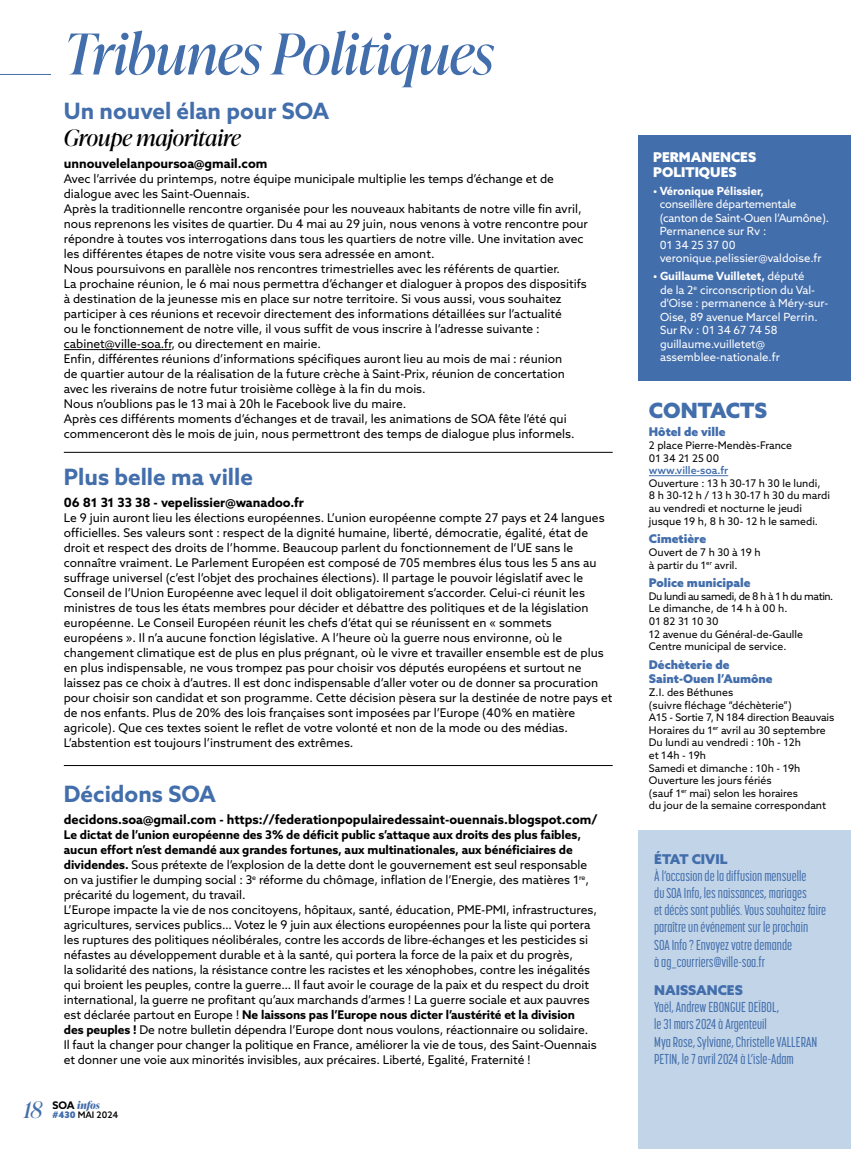
<style>
.page{position:relative;width:851px;height:1149px;background:#fff}
.page>*{position:absolute;margin:0;border:0;box-sizing:border-box;transform-origin:0 0}
.t1{font:italic 56.1px "Ivy Presto Display";color:#436eac}
.t2{font:700 22.5px "Azo Sans";color:#436eac}
.t3{font:italic 22.5px "Ivy Presto Display";color:#000}
.t4{font:900 21px "Azo Sans";color:#436eac}
.t5{font:500 14.25px/17.1px "Korolev Compressed";color:#436eac}
.t6{font:900 13.5px/15px "Azo Sans";color:#fff}
.t7{font:900 13.5px "Azo Sans";color:#436eac}
.t8{font:700 12.75px "Azo Sans";color:#000}
.t9{font:12px/15px "Azo Sans";color:#000}
.t10{font:900 12px/14.4px "Azo Sans";color:#436eac}
.t11{font:11.25px/13.5px "Azo Sans";color:#fff}
.t12{font:11.25px/13.5px "Azo Sans";letter-spacing:-.02em;color:#fff}
.t13{font:700 11.25px "Azo Sans";color:#fff}
.t14{font:10.5px/12.6px "Azo Sans";color:#000}
.t15{font:500 10.5px "Azo Sans";color:#436eac}
.t16{font:italic 700 10.5px "Ivy Presto Display";color:#436eac}
.t17{font:500 9px "Azo Sans";color:#000}
.s1{font-weight:700}
.s2{font-weight:400;font-size:22.8px}
.s3{font-family:"Azo Sans";font-style:normal;color:#000}
.s4{font-weight:900;color:#436eac}
</style>
<div class="page">
<div style="left:638px;top:830px;width:212px;height:318px;background:#c2d5e8"></div>
<div style="left:638px;top:135px;width:212px;height:245px;background:#436eac"></div>
<hr style="left:64px;top:349px;width:107px;height:1px;background:#000">
<hr style="left:0;top:74px;width:51px;height:1px;background:#436eac">
<hr style="left:64px;top:452px;width:548px;height:1px;background:#000">
<hr style="left:64px;top:765px;width:548px;height:1px;background:#000">
<hr style="left:648px;top:475px;width:80px;height:1px;background:#436eac">
<h1 class="t1" style="left:64px;top:14px;width:431px">Tribunes Politiques</h1>
<h2 class="t2" style="left:64px;top:96px;width:267px">Un nouvel élan pour SOA</h2>
<h2 class="t3" style="left:64px;top:121px;width:178px">Groupe majoritaire</h2>
<p class="t8" style="left:64px;top:155px;width:205px">unnouvelelanpoursoa@gmail.com</p>
<p class="t9" style="left:64px;top:171px;width:525px">Avec l’arrivée du printemps, notre équipe municipale multiplie les temps d’échange et de dialogue avec les Saint-Ouennais.<br>Après la traditionnelle rencontre organisée pour les nouveaux habitants de notre ville fin avril, nous reprenons les visites de quartier. Du 4 mai au 29 juin, nous venons à votre rencontre pour répondre à toutes vos interrogations dans tous les quartiers de notre ville. Une invitation avec les différentes étapes de notre visite vous sera adressée en amont.<br>Nous poursuivons en parallèle nos rencontres trimestrielles avec les référents de quartier.<br>La prochaine réunion, le 6 mai nous permettra d’échanger et dialoguer à propos des dispositifs à destination de la jeunesse mis en place sur notre territoire. Si vous aussi, vous souhaitez participer à ces réunions et recevoir directement des informations détaillées sur l’actualité<br>ou le fonctionnement de notre ville, il vous suffit de vous inscrire à l’adresse suivante : cabinet@ville-soa.fr, ou directement en mairie.<br>Enfin, différentes réunions d’informations spécifiques auront lieu au mois de mai : réunion<br>de quartier autour de la réalisation de la future crèche à Saint-Prix, réunion de concertation avec les riverains de notre futur troisième collège à la fin du mois.<br>Nous n’oublions pas le 13 mai à 20h le Facebook live du maire.<br>Après ces différents moments d’échanges et de travail, les animations de SOA fête l’été qui commenceront dès le mois de juin, nous permettront des temps de dialogue plus informels.</p>
<h2 class="t2" style="left:64px;top:462px;width:191px">Plus belle ma ville</h2>
<p class="t8" style="left:64px;top:494px;width:241px">06 81 31 33 38 - vepelissier@wanadoo.fr</p>
<p class="t9" style="left:64px;top:510px;width:550px">Le 9 juin auront lieu les élections européennes. L’union européenne compte 27 pays et 24 langues officielles. Ses valeurs sont : respect de la dignité humaine, liberté, démocratie, égalité, état de droit et respect des droits de l’homme. Beaucoup parlent du fonctionnement de l’UE sans le connaître vraiment. Le Parlement Européen est composé de 705 membres élus tous les 5 ans au suffrage universel (c’est l’objet des prochaines élections). Il partage le pouvoir législatif avec le Conseil de l’Union Européenne avec lequel il doit obligatoirement s’accorder. Celui-ci réunit les ministres de tous les états membres pour décider et débattre des politiques et de la législation européenne. Le Conseil Européen réunit les chefs d’état qui se réunissent en « sommets européens ». Il n’a aucune fonction législative. A l’heure où la guerre nous environne, où le changement climatique est de plus en plus prégnant, où le vivre et travailler ensemble est de plus en plus indispensable, ne vous trompez pas pour choisir vos députés européens et surtout ne laissez pas ce choix à d’autres. Il est donc indispensable d’aller voter ou de donner sa procuration pour choisir son candidat et son programme. Cette décision pèsera sur la destinée de notre pays et de nos enfants. Plus de 20% des lois françaises sont imposées par l’Europe (40% en matière agricole). Que ces textes soient le reflet de votre volonté et non de la mode ou des médias.<br>L’abstention est toujours l’instrument des extrêmes.</p>
<h2 class="t2" style="left:64px;top:778px;width:154px">Décidons SOA</h2>
<p class="t8" style="left:64px;top:810px;width:535px">decidons.soa@gmail.com - https://federationpopulairedessaint-ouennais.blogspot.com/</p>
<p class="t9" style="left:64px;top:826px;width:534px"><span class="s1">Le dictat de l’union européenne des 3% de déficit public s’attaque aux droits des plus faibles, aucun effort n’est demandé aux grandes fortunes, aux multinationales, aux bénéficiaires de dividendes.</span> Sous prétexte de l’explosion de la dette dont le gouvernement est seul responsable on va justifier le dumping social : 3<sup>e</sup> réforme du chômage, inflation de l’Energie, des matières 1<sup>re</sup>, précarité du logement, du travail.<br>L’Europe impacte la vie de nos concitoyens, hôpitaux, santé, éducation, PME-PMI, infrastructures, agricultures, services publics… Votez le 9 juin aux élections européennes pour la liste qui portera les ruptures des politiques néolibérales, contre les accords de libre-échanges et les pesticides si néfastes au développement durable et à la santé, qui portera la force de la paix et du progrès,<br>la solidarité des nations, la résistance contre les racistes et les xénophobes, contre les inégalités qui broient les peuples, contre la guerre… Il faut avoir le courage de la paix et du respect du droit international, la guerre ne profitant qu’aux marchands d’armes ! La guerre sociale et aux pauvres est déclarée partout en Europe ! <span class="s1">Ne laissons pas l’Europe nous dicter l’austérité et la division des peuples !</span> De notre bulletin dépendra l’Europe dont nous voulons, réactionnaire ou solidaire.<br>Il faut la changer pour changer la politique en France, améliorer la vie de tous, des Saint-Ouennais et donner une voie aux minorités invisibles, aux précaires. Liberté, Egalité, Fraternité !</p>
<p class="t16" style="left:23px;top:1097px;width:78px"><span class="s2">18</span> <span class="s3">SOA</span> infos</p>
<p class="t17" style="left:52px;top:1108px;width:67px"><span class="s4">#430</span> MAI 2024</p>
<p class="t6" style="left:653px;top:149px;width:104px">PERMANENCES<br>POLITIQUES</p>
<p class="t13" style="left:653px;top:183px;width:112px">• Véronique Pélissier,</p>
<p class="t12" style="left:659px;top:197px;width:171px">conseillère départementale (canton de Saint-Ouen l’Aumône).<br>Permanence sur Rv :<br>01 34 25 37 00 veronique.pelissier@valdoise.fr</p>
<p class="t11" style="left:660px;top:269px;width:170px;text-indent:-7px"><span class="s1">• Guillaume Vuilletet,</span> député<br>de la 2<sup>e</sup> circonscription du Val&shy;d'Oise : permanence à Méry-sur-<br>Oise, 89 avenue Marcel Perrin.<br>Sur Rv : 01 34 67 74 58 guillaume.vuilletet@ assemblee-nationale.fr</p>
<h3 class="t4" style="left:648px;top:396px;width:120px">CONTACTS</h3>
<p class="t10" style="left:648px;top:424px;width:78px">Hôtel de ville</p>
<p class="t14" style="left:648px;top:438px;width:145px">2 place Pierre-Mendès-France<br>01 34 21 25 00</p>
<p class="t15" style="left:648px;top:463px;width:81px">www.ville-soa.fr</p>
<p class="t14" style="left:648px;top:476px;width:183px">Ouverture : 13 h 30‑17 h 30 le lundi,<br>8 h 30‑12 h / 13 h 30‑17 h 30 du mardi au vendredi et nocturne le jeudi jusque 19 h, 8 h 30‑ 12 h le samedi.</p>
<p class="t10" style="left:648px;top:531px;width:59px">Cimetière</p>
<p class="t14" style="left:648px;top:545px;width:113px">Ouvert de 7 h 30 à 19 h à partir du 1<sup>er</sup> avril.</p>
<p class="t10" style="left:648px;top:575px;width:103px">Police municipale</p>
<p class="t14" style="left:648px;top:589px;width:186px">Du lundi au samedi, de 8 h à 1 h du matin.<br>Le dimanche, de 14 h à 00 h.<br>01 82 31 10 30<br>12 avenue du Général-de-Gaulle<br>Centre municipal de service.</p>
<p class="t10" style="left:648px;top:657px;width:125px">Déchèterie de<br>Saint-Ouen l’Aumône</p>
<p class="t14" style="left:648px;top:685px;width:187px">Z.I. des Béthunes<br>(suivre fléchage “déchèterie”)<br>A15 - Sortie 7, N 184 direction Beauvais<br>Horaires du 1<sup>er</sup> avril au 30 septembre<br>Du lundi au vendredi : 10h - 12h<br>et 14h - 19h<br>Samedi et dimanche : 10h - 19h<br>Ouverture les jours fériés<br>(sauf 1<sup>er</sup> mai) selon les horaires<br>du jour de la semaine correspondant</p>
<p class="t7" style="left:654px;top:849px;width:75px">ÉTAT CIVIL</p>
<p class="t5" style="left:654px;top:867px;width:173px">À l’occasion de la diffusion mensuelle<br>du SOA Info, les naissances, mariages<br>et décès sont publiés. Vous souhaitez faire paraître un événement sur le prochain SOA Info ? Envoyez votre demande<br>à ag_courriers@ville-soa.fr</p>
<p class="t7" style="left:654px;top:980px;width:90px">NAISSANCES</p>
<p class="t5" style="left:654px;top:998px;width:164px">Yaël, Andrew EBONGUE DEÏBOL,<br>le 31 mars 2024 à Argenteuil<br>Mya Rose, Sylviane, Christelle VALLERAN PETIN, le 7 avril 2024 à L’isle-Adam</p>
</div>
